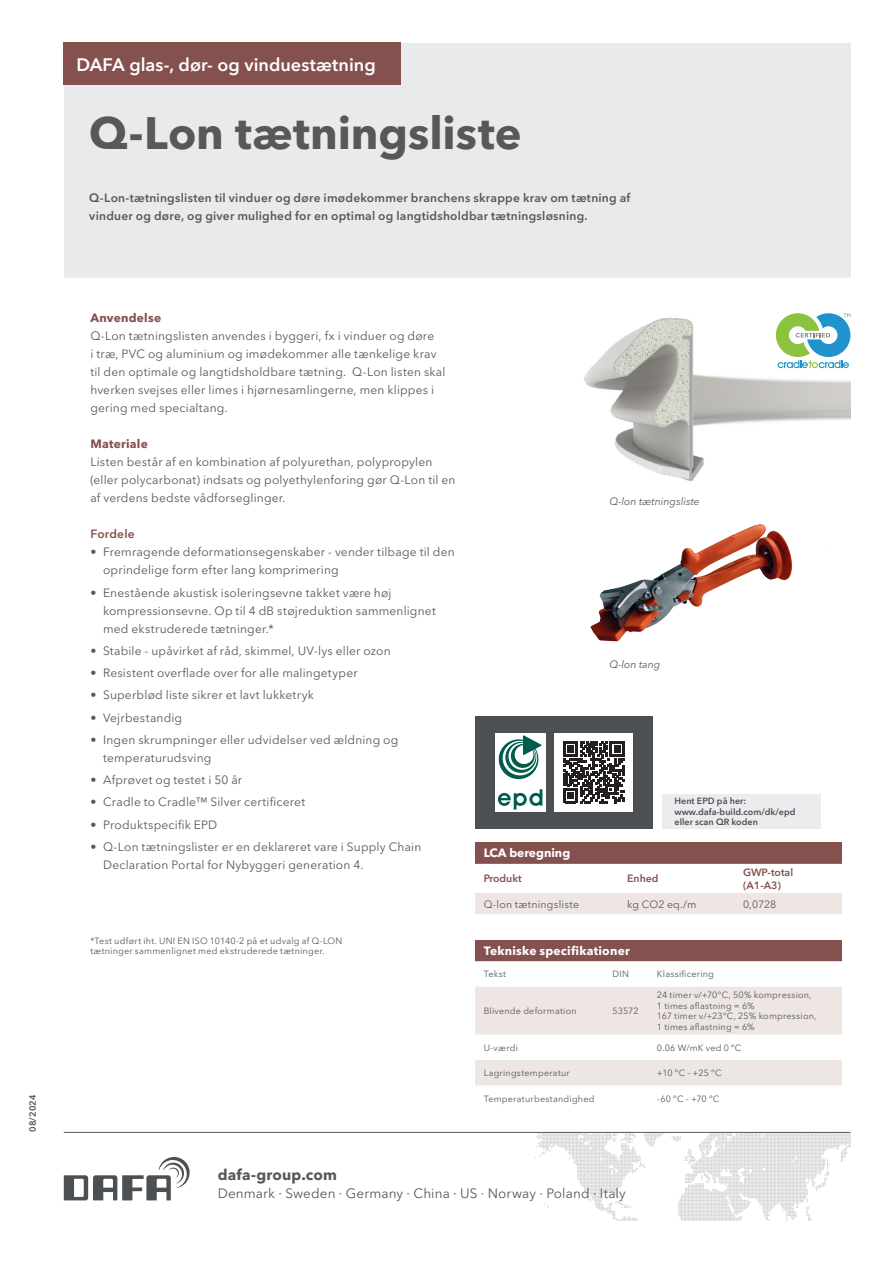
<style>
.page{position:relative;width:893px;height:1263px;background:#fff}
.page>*{position:absolute;margin:0;border:0;box-sizing:border-box;transform-origin:0 0}
.t1{font:700 45px "Avenir Next LT Pro";color:#57585a}
.t2{font:600 18px "Avenir Next LT Pro";color:#fff}
.t3{font:700 15px "Avenir Next LT Pro";letter-spacing:.01em;color:#57585a}
.t4{font:13.5px "Avenir Next LT Pro";letter-spacing:.01em;color:#57585a}
.Brødtekst{font:12px/18px "Avenir Next LT Pro";letter-spacing:.015em;color:#57585a}
.t5{font:600 12px/18px "Avenir Next LT Pro";letter-spacing:.02em;color:#57585a}
.t6{font:700 12px "Avenir Next LT Pro";letter-spacing:.02em;color:#fff}
.t7{font:700 12px "Avenir Next LT Pro";color:#fff}
.Brødtekst-2{font:700 12px "Avenir Next LT Pro";letter-spacing:.02em;color:#85514e}
.t8{font:600 12px "Avenir Next LT Pro";letter-spacing:.02em;color:#85514e}
.t9{font:10.5px "Avenir Next LT Pro";letter-spacing:.02em;color:#57585a}
.t10{font:600 10.5px/12.6px "Avenir Next LT Pro";color:#85514e}
.t11{font:italic 10.5px "Avenir Next LT Pro";color:#57585a}
.Brødtekst-3{font:9px/10.8px "Avenir Next LT Pro";letter-spacing:.025em;color:#57585a}
.Brødtekst-4{font:600 9px/10.8px "Avenir Next LT Pro";color:#4d5053}
.s1{font-weight:700;color:#85514e}
.s2{color:#4d5053}
</style>
<div class="page">
<div style="left:64px;top:43px;width:786px;height:234px;background:#e9eaec"></div>
<div style="left:64px;top:43px;width:337px;height:42px;background:#85514e"></div>
<img style="left:584px;top:318px;width:266px;height:164px">
<img style="left:535px;top:1133px;width:315px;height:87px">
<svg style="left:64px;top:1157px;width:126px;height:43px"></svg>
<hr style="left:64px;top:1132px;width:786px;height:1px;background:#57585a">
<div style="left:475px;top:940px;width:367px;height:21px;background:#85514e"></div>
<svg style="left:475px;top:961px;width:367px;height:125px"></svg>
<svg style="left:475px;top:987px;width:367px;height:98px"></svg>
<img style="left:590px;top:524px;width:203px;height:118px">
<svg style="left:776px;top:313px;width:74px;height:55px"></svg>
<div style="left:475px;top:842px;width:367px;height:22px;background:#85514e"></div>
<div style="left:475px;top:893px;width:367px;height:21px;background:#eee6e3"></div>
<div style="left:662px;top:794px;width:158px;height:35px;background:#ececee"></div>
<svg style="left:475px;top:716px;width:177px;height:113px"></svg>
<p class="Brødtekst-4" style="left:27px;top:1132px;width:39px;rotate:-90deg">08/2024</p>
<p class="t2" style="left:77px;top:53px;width:301px">DAFA glas-, dør- og vinduestætning</p>
<p class="t1" style="left:89px;top:106px;width:434px">Q-Lon tætningsliste</p>
<p class="t5" style="left:89px;top:189px;width:543px">Q-Lon-tætningslisten til vinduer og døre imødekommer branchens skrappe krav om tætning af vinduer og døre, og giver mulighed for en optimal og langtidsholdbar tætningsløsning.</p>
<p class="Brødtekst-2" style="left:90px;top:311px;width:72px">Anvendelse</p>
<p class="Brødtekst" style="left:90px;top:327px;width:357px">Q-Lon tætningslisten anvendes i byggeri, fx i vinduer og døre<br>i træ, PVC og aluminium og imødekommer alle tænkelige krav til den optimale og langtidsholdbare tætning. Q-Lon listen skal hverken svejses eller limes i hjørnesamlingerne, men klippes i gering med specialtang.</p>
<p class="Brødtekst" style="left:90px;top:435px;width:367px"><span class="s1">Materiale<br></span>Listen består af en kombination af polyurethan, polypropylen (eller polycarbonat) indsats og polyethylenforing gør Q-Lon til en af verdens bedste vådforseglinger.</p>
<p class="t8" style="left:90px;top:527px;width:46px">Fordele</p>
<p class="Brødtekst" style="left:103px;top:543px;width:353px;text-indent:-13px">• Fremragende deformationsegenskaber - vender tilbage til den oprindelige form efter lang komprimering</p>
<p class="Brødtekst" style="left:103px;top:583px;width:334px;text-indent:-13px">• Enestående akustisk isoleringsevne takket være høj kompressionsevne. Op til 4 dB støjreduktion sammenlignet med ekstruderede tætninger.*</p>
<p class="Brødtekst" style="left:90px;top:642px;width:302px">• Stabile - upåvirket af råd, skimmel, UV-lys eller ozon</p>
<p class="Brødtekst" style="left:90px;top:664px;width:269px">• Resistent overflade over for alle malingetyper</p>
<p class="Brødtekst" style="left:90px;top:686px;width:225px">• Superblød liste sikrer et lavt lukketryk</p>
<p class="Brødtekst" style="left:90px;top:708px;width:93px">• Vejrbestandig</p>
<p class="Brødtekst" style="left:103px;top:731px;width:297px;text-indent:-13px">• Ingen skrumpninger eller udvidelser ved ældning og temperaturudsving</p>
<p class="Brødtekst" style="left:90px;top:771px;width:153px">• Afprøvet og testet i 50 år</p>
<p class="Brødtekst" style="left:90px;top:793px;width:216px">• Cradle to Cradle™ Silver certificeret</p>
<p class="Brødtekst" style="left:90px;top:815px;width:128px">• Produktspecifik EPD</p>
<p class="Brødtekst" style="left:103px;top:838px;width:320px;text-indent:-13px">• Q-Lon tætningslister er en deklareret vare i Supply Chain<br>Declaration Portal for Nybyggeri generation 4.</p>
<p class="Brødtekst-3" style="left:90px;top:935px;width:254px">*Test udført iht. UNI EN ISO 10140-2 på et udvalg af Q-LON tætninger sammenlignet med ekstruderede tætninger.</p>
<p class="t11" style="left:609px;top:495px;width:92px">Q-lon tætningsliste</p>
<p class="t11" style="left:609px;top:658px;width:53px">Q-lon tang</p>
<p class="Brødtekst-4" style="left:674px;top:795px;width:73px">Hent EPD på her:</p>
<p class="Brødtekst-4" style="left:674px;top:806px;width:123px">www.dafa-build.com/dk/epd eller scan QR koden</p>
<p class="t7" style="left:484px;top:846px;width:88px">LCA beregning</p>
<p class="t10" style="left:484px;top:872px;width:39px">Produkt</p>
<p class="t10" style="left:627px;top:872px;width:33px">Enhed</p>
<p class="t10" style="left:743px;top:866px;width:52px">GWP-total (A1-A3)</p>
<p class="t9" style="left:484px;top:897px;width:97px">Q-lon tætningsliste</p>
<p class="t9" style="left:627px;top:897px;width:71px">kg CO2 eq.<span class="s2">/m</span></p>
<p class="t9" style="left:743px;top:897px;width:35px">0,0728</p>
<p class="t6" style="left:484px;top:943px;width:148px">Tekniske specifikationer</p>
<p class="Brødtekst-3" style="left:484px;top:969px;width:24px">Tekst</p>
<p class="Brødtekst-3" style="left:612px;top:969px;width:18px">DIN</p>
<p class="Brødtekst-3" style="left:657px;top:969px;width:59px">Klassificering</p>
<p class="Brødtekst-3" style="left:484px;top:1005px;width:94px">Blivende deformation</p>
<p class="Brødtekst-3" style="left:612px;top:1005px;width:28px">53572</p>
<p class="Brødtekst-3" style="left:657px;top:989px;width:156px">24 timer v/+70°C, 50% kompression,<br>1 times aflastning = 6%</p>
<p class="Brødtekst-3" style="left:657px;top:1011px;width:161px">167 timer v/+23°C, 25% kompression,<br>1 times aflastning = 6%</p>
<p class="Brødtekst-3" style="left:484px;top:1042px;width:36px">U-værdi</p>
<p class="Brødtekst-3" style="left:657px;top:1042px;width:86px">0.06 W/mK ved 0 ºC</p>
<p class="Brødtekst-3" style="left:484px;top:1067px;width:88px">Lagringstemperatur</p>
<p class="Brødtekst-3" style="left:657px;top:1067px;width:66px">+10 °C - +25 °C</p>
<p class="Brødtekst-3" style="left:484px;top:1093px;width:112px">Temperaturbestandighed</p>
<p class="Brødtekst-3" style="left:657px;top:1093px;width:64px">-60 °C - +70 °C</p>
<p class="t3" style="left:218px;top:1165px;width:121px">dafa-group.com</p>
<p class="t4" style="left:218px;top:1185px;width:410px">Denmark · Sweden · Germany · China · US · Norway · Poland · Italy</p>
</div>
